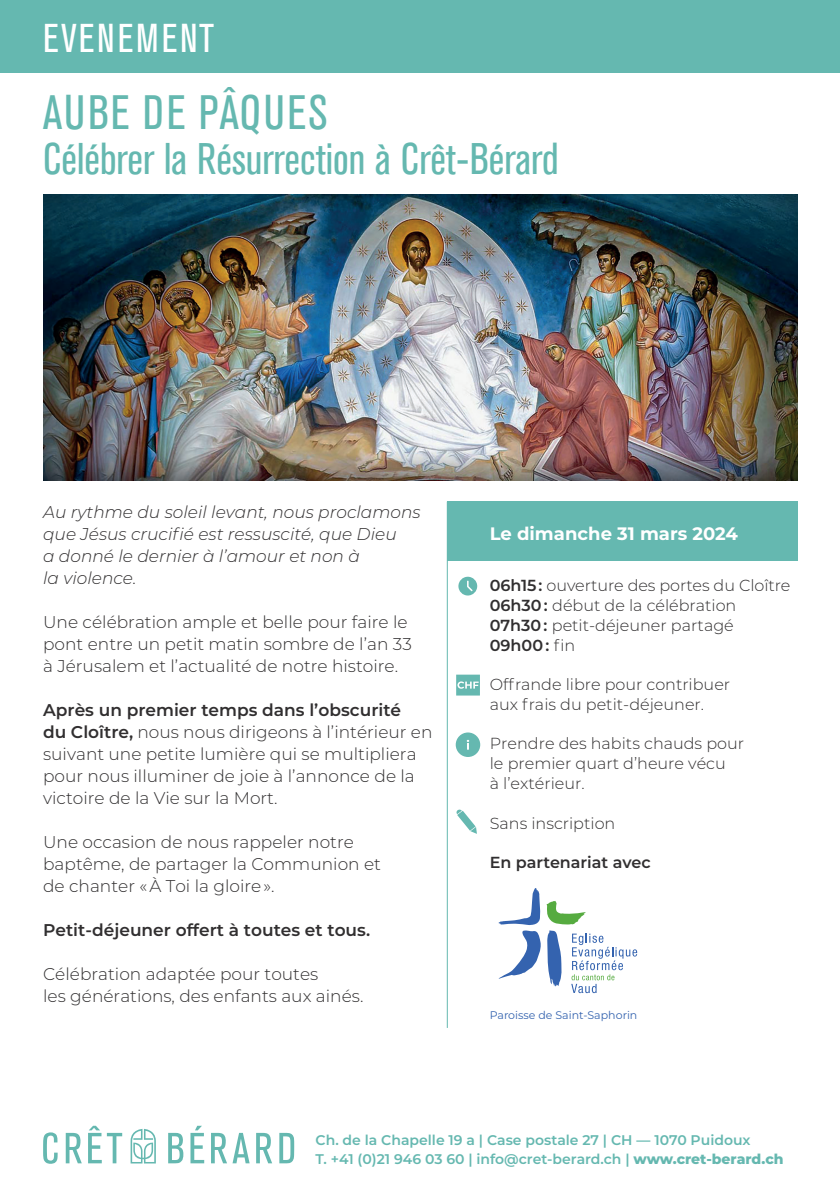
<style>
.page{position:relative;width:840px;height:1191px;background:#fff}
.page>*{position:absolute;margin:0;border:0;box-sizing:border-box;transform-origin:0 0}
.TITRE_ROSE{font:48px "Akzidenz Grot Con BQ";letter-spacing:.04em;color:#65b8b0}
.TITRE_ROSE-2{font:44px "Akzidenz Grot Con BQ";color:#65b8b0}
.TITRE_THEME{font:40px "Akzidenz Grot Con BQ";letter-spacing:.06em;color:#fff}
.DATES_BLANC{font:700 18px "Montserrat";color:#fff}
.t1{font:300 17px/22px "Montserrat";color:#312f30}
.t2{font:italic 300 17px/22px "Montserrat";color:#312f30}
.t3{font:600 17px "Montserrat";color:#312f30}
.t4{font:300 16px/20px "Montserrat";color:#312f30}
.t5{font:600 16px "Montserrat";color:#312f30}
.t6{font:600 14px/19px "Montserrat";color:#65b8b0}
.TEXTE_COURANT{font:11px "Montserrat";color:#3463af}
.s1{font-weight:600}
.s2{font-weight:300}
.s3{font-weight:800}
</style>
<div class="page">
<div style="left:0;top:0;width:839px;height:72px;background:#65b8b0"></div>
<svg style="left:130px;top:1128px;width:26px;height:35px"></svg>
<svg style="left:43px;top:1132px;width:15px;height:31px"></svg>
<svg style="left:66px;top:1132px;width:16px;height:31px"></svg>
<svg style="left:88px;top:1125px;width:34px;height:38px"></svg>
<svg style="left:168px;top:1132px;width:15px;height:31px"></svg>
<svg style="left:190px;top:1125px;width:14px;height:38px"></svg>
<svg style="left:211px;top:1132px;width:38px;height:31px"></svg>
<svg style="left:256px;top:1132px;width:16px;height:31px"></svg>
<svg style="left:279px;top:1132px;width:15px;height:31px"></svg>
<div style="left:447px;top:501px;width:350px;height:60px;background:#65b8b0"></div>
<hr style="left:446px;top:501px;width:1px;height:527px;background:#65b8b0">
<svg style="left:456px;top:809px;width:20px;height:25px"></svg>
<svg style="left:456px;top:674px;width:23px;height:21px"></svg>
<svg style="left:455px;top:732px;width:25px;height:25px"></svg>
<img style="left:43px;top:195px;width:754px;height:286px">
<svg style="left:458px;top:577px;width:19px;height:18px"></svg>
<svg style="left:498px;top:888px;width:138px;height:105px"></svg>
<p class="TITRE_THEME" style="left:43px;top:16px;width:172px">EVENEMENT</p>
<p class="TITRE_ROSE" style="left:43px;top:86px;width:286px">AUBE DE PÂQUES</p>
<p class="TITRE_ROSE-2" style="left:43px;top:133px;width:517px">Célébrer la Résurrection à Crêt-Bérard</p>
<p class="t2" style="left:43px;top:500px;width:379px">Au rythme du soleil levant, nous proclamons que Jésus crucifié est ressuscité, que Dieu<br>a donné le dernier à l’amour et non à<br>la violence.</p>
<p class="t1" style="left:43px;top:610px;width:370px">Une célébration ample et belle pour faire le pont entre un petit matin sombre de l’an 33 à Jérusalem et l’actualité de notre histoire.</p>
<p class="t1" style="left:43px;top:698px;width:390px"><span class="s1">Après un premier temps dans l’obscurité<br>du Cloître,</span> nous nous dirigeons à l’intérieur en suivant une petite lumière qui se multipliera pour nous illuminer de joie à l’annonce de la victoire de la Vie sur la Mort.</p>
<p class="t1" style="left:43px;top:830px;width:339px">Une occasion de nous rappeler notre baptême, de partager la Communion et de chanter « À Toi la gloire ».</p>
<p class="t3" style="left:43px;top:918px;width:328px">Petit-déjeuner offert à toutes et tous.</p>
<p class="t1" style="left:43px;top:962px;width:321px">Célébration adaptée pour toutes<br>les générations, des enfants aux ainés.</p>
<p class="DATES_BLANC" style="left:489px;top:521px;width:249px">Le dimanche 31 mars 2024</p>
<p class="t4" style="left:489px;top:575px;width:302px"><span class="s1">06h15 :</span> ouverture des portes du Cloître</p>
<p class="t4" style="left:489px;top:595px;width:248px"><span class="s1">06h30 :</span> début de la célébration</p>
<p class="t4" style="left:489px;top:615px;width:245px"><span class="s1">07h30 :</span> petit-déjeuner partagé</p>
<p class="t5" style="left:489px;top:634px;width:87px">09h00 : <span class="s2">fin</span></p>
<p class="t4" style="left:489px;top:674px;width:242px">Offrande libre pour contribuer</p>
<p class="t4" style="left:489px;top:694px;width:215px">aux frais du petit-déjeuner.</p>
<p class="t4" style="left:489px;top:733px;width:256px">Prendre des habits chauds pour le premier quart d’heure vécu<br>à l’extérieur.</p>
<p class="t4" style="left:489px;top:812px;width:127px">Sans inscription</p>
<p class="t5" style="left:489px;top:850px;width:162px">En partenariat avec</p>
<p class="TEXTE_COURANT" style="left:489px;top:1008px;width:149px">Paroisse de Saint-Saphorin</p>
<p class="t6" style="left:315px;top:1129px;width:469px">Ch. de la Chapelle 19 a | Case postale 27 | CH — 1070 Puidoux<br>T. +41 (0)21 946 03 60 | info@cret-berard.ch | <span class="s3">www.cret-berard.ch</span></p>
</div>
